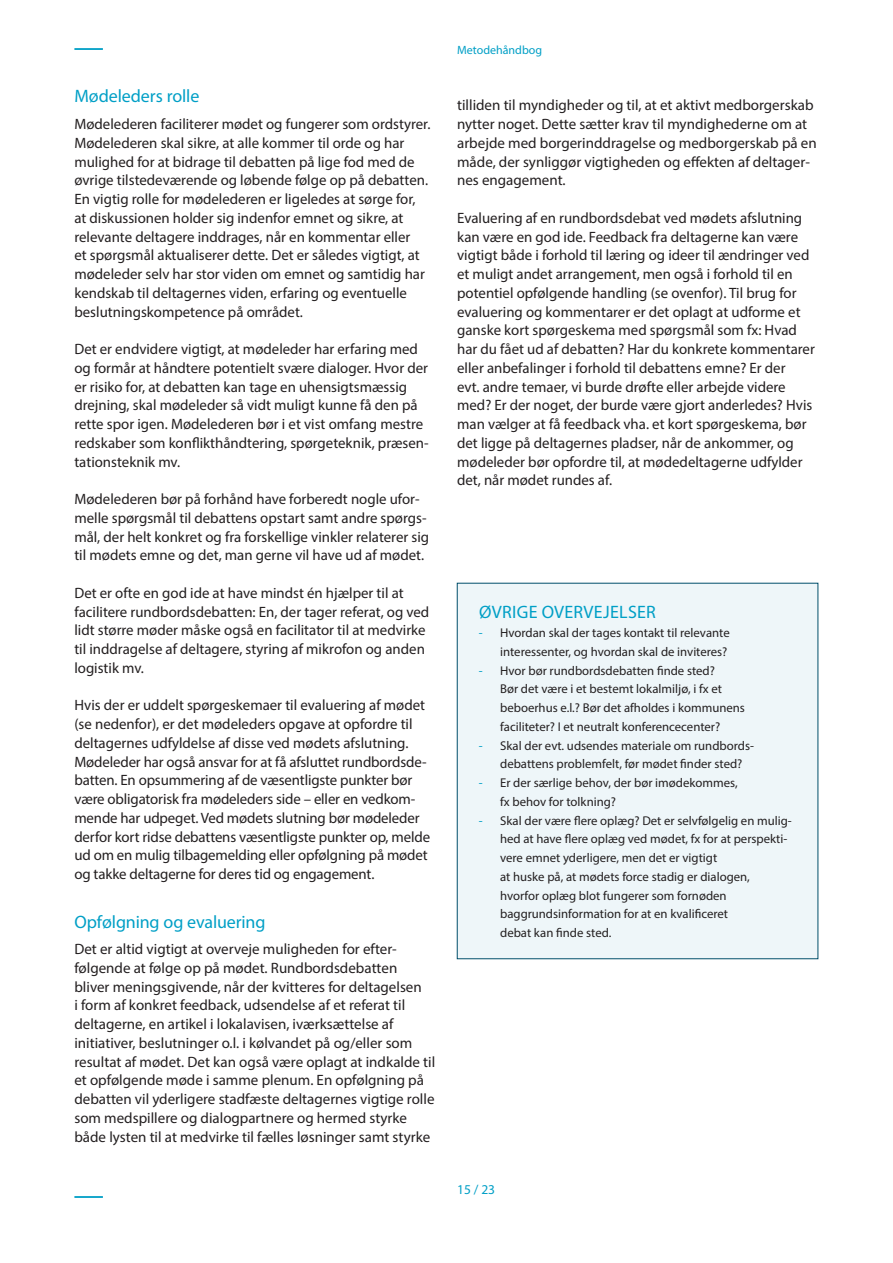
<style>
.page{position:relative;width:893px;height:1263px;background:#fff}
.page>*{position:absolute;margin:0;border:0;box-sizing:border-box;transform-origin:0 0}
.Mellemrubrik{font:18px "Myriad Pro";letter-spacing:-.005em;color:#009fc6}
.Faktaboks__Overskrif{font:18px "Myriad Pro";letter-spacing:.015em;color:#009fc6}
.Brødtekst{font:15px/18.8px "Myriad Pro";color:#231f20}
.t1{font:13.5px "Myriad Pro";color:#009fc6}
.Faktaboks__Brødtekst{font:12.75px/18.8px "Myriad Pro";color:#231f20}
.t2{font:12px "Myriad Pro";color:#009fc6}
.s1{color:#009fc6}
</style>
<div class="page">
<hr style="left:74px;top:1196px;width:29px;height:2px;background:#009fc6">
<hr style="left:74px;top:48px;width:29px;height:2px;background:#009fc6">
<div style="left:457px;top:583px;width:361px;height:376px;background:#eef6f9"></div>
<p class="Mellemrubrik" style="left:74px;top:85px;width:126px">Mødeleders rolle</p>
<p class="Brødtekst" style="left:74px;top:114px;width:358px">Mødelederen faciliterer mødet og fungerer som ordstyrer.<br>Mødelederen skal sikre, at alle kommer til orde og har mulighed for at bidrage til debatten på lige fod med de øvrige tilstedeværende og løbende følge op på debatten.<br>En vigtig rolle for mødelederen er ligeledes at sørge for, at diskussionen holder sig indenfor emnet og sikre, at relevante deltagere inddrages, når en kommentar eller<br>et spørgsmål aktualiserer dette. Det er således vigtigt, at mødeleder selv har stor viden om emnet og samtidig har kendskab til deltagernes viden, erfaring og eventuelle beslutningskompetence på området.</p>
<p class="Brødtekst" style="left:74px;top:339px;width:356px">Det er endvidere vigtigt, at mødeleder har erfaring med og formår at håndtere potentielt svære dialoger. Hvor der er risiko for, at debatten kan tage en uhensigtsmæssig drejning, skal mødeleder så vidt muligt kunne få den på rette spor igen. Mødelederen bør i et vist omfang mestre redskaber som konflikthåndtering, spørgeteknik, præsen&shy;tationsteknik mv.</p>
<p class="Brødtekst" style="left:74px;top:489px;width:356px">Mødelederen bør på forhånd have forberedt nogle ufor&shy;melle spørgsmål til debattens opstart samt andre spørgs&shy;mål, der helt konkret og fra forskellige vinkler relaterer sig til mødets emne og det, man gerne vil have ud af mødet.</p>
<p class="Brødtekst" style="left:74px;top:583px;width:356px">Det er ofte en god ide at have mindst én hjælper til at facilitere rundbordsdebatten: En, der tager referat, og ved lidt større møder måske også en facilitator til at medvirke til inddragelse af deltagere, styring af mikrofon og anden logistik mv.</p>
<p class="Brødtekst" style="left:74px;top:696px;width:352px">Hvis der er uddelt spørgeskemaer til evaluering af mødet (se nedenfor), er det mødeleders opgave at opfordre til deltagernes udfyldelse af disse ved mødets afslutning.</p>
<p class="Brødtekst" style="left:74px;top:752px;width:357px">Mødeleder har også ansvar for at få afsluttet rundbordsde&shy;batten. En opsummering af de væsentligste punkter bør være obligatorisk fra mødeleders side – eller en vedkom&shy;mende har udpeget. Ved mødets slutning bør mødeleder derfor kort ridse debattens væsentligste punkter op, melde ud om en mulig tilbagemelding eller opfølgning på mødet og takke deltagerne for deres tid og engagement.</p>
<p class="Mellemrubrik" style="left:74px;top:911px;width:193px">Opfølgning og evaluering</p>
<p class="Brødtekst" style="left:74px;top:939px;width:362px">Det er altid vigtigt at overveje muligheden for efter&shy;følgende at følge op på mødet. Rundbordsdebatten bliver meningsgivende, når der kvitteres for deltagelsen<br>i form af konkret feedback, udsendelse af et referat til deltagerne, en artikel i lokalavisen, iværksættelse af initiativer, beslutninger o.l. i kølvandet på og/eller som resultat af mødet. Det kan også være oplagt at indkalde til et opfølgende møde i samme plenum. En opfølgning på debatten vil yderligere stadfæste deltagernes vigtige rolle som medspillere og dialogpartnere og hermed styrke både lysten til at medvirke til fælles løsninger samt styrke</p>
<p class="t2" style="left:457px;top:43px;width:86px">Metodehåndbog</p>
<p class="Brødtekst" style="left:457px;top:96px;width:361px">tilliden til myndigheder og til, at et aktivt medborgerskab nytter noget. Dette sætter krav til myndighederne om at arbejde med borgerinddragelse og medborgerskab på en måde, der synliggør vigtigheden og effekten af deltager&shy;nes engagement.</p>
<p class="Brødtekst" style="left:457px;top:208px;width:359px">Evaluering af en rundbordsdebat ved mødets afslutning kan være en god ide. Feedback fra deltagerne kan være vigtigt både i forhold til læring og ideer til ændringer ved et muligt andet arrangement, men også i forhold til en potentiel opfølgende handling (se ovenfor). Til brug for evaluering og kommentarer er det oplagt at udforme et ganske kort spørgeskema med spørgsmål som fx: Hvad har du fået ud af debatten? Har du konkrete kommentarer eller anbefalinger i forhold til debattens emne? Er der<br>evt. andre temaer, vi burde drøfte eller arbejde videre med? Er der noget, der burde være gjort anderledes? Hvis man vælger at få feedback vha. et kort spørgeskema, bør det ligge på deltagernes pladser, når de ankommer, og mødeleder bør opfordre til, at mødedeltagerne udfylder det, når mødet rundes af.</p>
<p class="Faktaboks__Overskrif" style="left:479px;top:601px;width:178px">ØVRIGE OVERVEJELSER</p>
<p class="Faktaboks__Brødtekst" style="left:479px;top:623px;width:252px;text-align:right"><span class="s1">-</span> Hvordan skal der tages kontakt til relevante interessenter, og hvordan skal de inviteres?</p>
<p class="Faktaboks__Brødtekst" style="left:500px;top:661px;width:246px;text-indent:-21px"><span class="s1">-</span> Hvor bør rundbordsdebatten finde sted?<br>Bør det være i et bestemt lokalmiljø, i fx et beboerhus e.l.? Bør det afholdes i kommunens faciliteter? I et neutralt konferencecenter?</p>
<p class="Faktaboks__Brødtekst" style="left:500px;top:736px;width:255px;text-indent:-21px"><span class="s1">-</span> Skal der evt. udsendes materiale om rundbords&shy;debattens problemfelt, før mødet finder sted?</p>
<p class="Faktaboks__Brødtekst" style="left:500px;top:773px;width:239px;text-indent:-21px"><span class="s1">-</span> Er der særlige behov, der bør imødekommes, fx behov for tolkning?</p>
<p class="Faktaboks__Brødtekst" style="left:500px;top:811px;width:293px;text-indent:-21px"><span class="s1">-</span> Skal der være flere oplæg? Det er selvfølgelig en mulig&shy;hed at have flere oplæg ved mødet, fx for at perspekti&shy;vere emnet yderligere, men det er vigtigt<br>at huske på, at mødets force stadig er dialogen, hvorfor oplæg blot fungerer som fornøden baggrundsinformation for at en kvalificeret<br>debat kan finde sted.</p>
<p class="t1" style="left:457px;top:1181px;width:40px">15 / 23</p>
</div>
